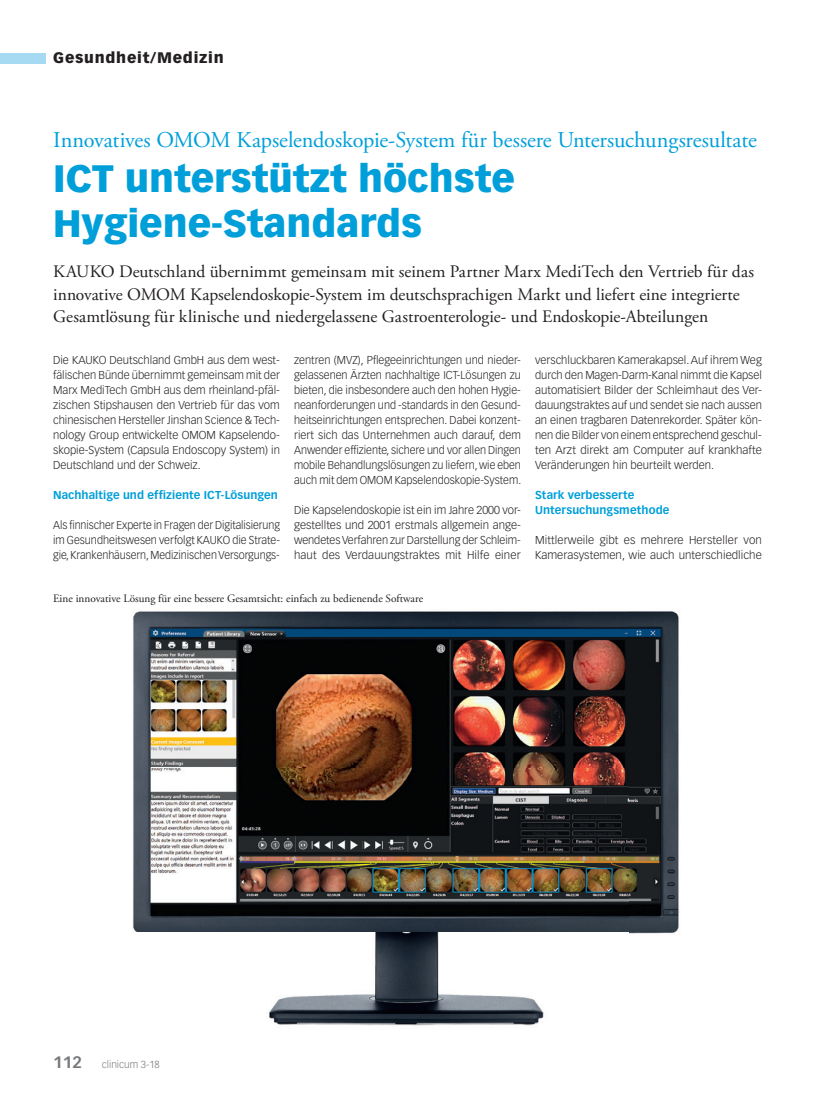
<style>
.page{position:relative;width:815px;height:1099px;background:#fff}
.page>*{position:absolute;margin:0;border:0;box-sizing:border-box;transform-origin:0 0}
.t1{font:900 37.5px/45px "Vectora LT Std";color:#009fda}
.t2{font:22.5px "Adobe Garamond Pro";letter-spacing:-.005em;color:#009fda}
.t3{font:17.5px/22.5px "Adobe Garamond Pro";color:#231f20}
.t4{font:900 15px "Vectora LT Std";letter-spacing:.05em;color:#231f20}
.t5{font:300 11.25px/15px "Vectora LT Std";color:#231f20;text-align:justify}
.t6{font:300 11.25px/15px "Vectora LT Std";color:#231f20;text-align:justify;scale:.95 1}
.t7{font:11.25px "Adobe Garamond Pro";color:#231f20}
.t8{font:700 11.25px/15px "Vectora LT Std";letter-spacing:.005em;color:#009fda}
.t9{font:300 10px "Vectora LT Std";color:#76787b}
.s1{font-weight:700;font-size:16.25px}
</style>
<div class="page">
<div style="left:0;top:53px;width:45px;height:10px;background:#a5daf2"></div>
<img style="left:133px;top:611px;width:546px;height:415px">
<h3 class="t4" style="left:53px;top:49px;width:172px">Gesundheit/Medizin</h3>
<h2 class="t2" style="left:53px;top:126px;width:705px">Innovatives OMOM Kapselendoskopie-System für bessere Untersuchungsresultate</h2>
<h1 class="t1" style="left:53px;top:155px;width:463px">ICT unterstützt höchste<br>Hygiene-Standards</h1>
<p class="t3" style="left:53px;top:261px;width:702px">KAUKO Deutschland übernimmt gemeinsam mit seinem Partner Marx MediTech den Vertrieb für das innovative OMOM Kapselendoskopie-System im deutschsprachigen Markt und liefert eine integrierte<br>Gesamtlösung für klinische und niedergelassene Gastroenterologie- und Endoskopie-Abteilungen</p>
<p class="t5" style="left:53px;top:353px;width:228px">Die KAUKO Deutschland GmbH aus dem west&shy;fälischen Bünde übernimmt gemeinsam mit der Marx MediTech GmbH aus dem rheinland-pfäl&shy;zischen Stipshausen den Vertrieb für das vom chinesischen Hersteller Jinshan Science &amp; Tech&shy;nology Group entwickelte OMOM Kapselendo&shy;skopie-System (Capsula Endoscopy System) in Deutschland und der Schweiz.</p>
<p class="t8" style="left:53px;top:488px;width:226px">Nachhaltige und effiziente ICT-Lösungen</p>
<p class="t6" style="left:53px;top:518px;width:240px">Als finnischer Experte in Fragen der Digitalisierung im Gesundheitswesen verfolgt KAUKO die Strate&shy;gie, Krankenhäusern, Medizinischen Versorgungs-</p>
<p class="t5" style="left:294px;top:353px;width:229px">zentren (MVZ), Pflegeeinrichtungen und nieder&shy;gelassenen Ärzten nachhaltige ICT-Lösungen zu bieten, die insbesondere auch den hohen Hygie&shy;neanforderungen und -standards in den Gesund&shy;heitseinrichtungen entsprechen. Dabei konzent&shy;riert sich das Unternehmen auch darauf, dem Anwender effiziente, sichere und vor allen Dingen mobile Behandlungslösungen zu liefern, wie eben auch mit dem OMOM Kapselendo skopie-System.</p>
<p class="t5" style="left:294px;top:503px;width:228px">Die Kapselendoskopie ist ein im Jahre 2000 vor&shy;gestelltes und 2001 erstmals allgemein ange&shy;wendetes Verfahren zur Darstellung der Schleim&shy;haut des Verdauungstraktes mit Hilfe einer</p>
<p class="t5" style="left:535px;top:353px;width:228px">verschluckbaren Kamerakapsel. Auf ihrem Weg durch den Magen-Darm-Kanal nimmt die Kapsel automatisiert Bilder der Schleimhaut des Ver&shy;dauungstraktes auf und sendet sie nach aussen an einen tragbaren Datenrekorder. Später kön&shy;nen die Bilder von einem entsprechend geschul&shy;ten Arzt direkt am Computer auf krankhafte Veränderungen hin beurteilt werden.</p>
<p class="t8" style="left:535px;top:488px;width:136px">Stark verbesserte<br>Untersuchungsmethode</p>
<p class="t5" style="left:535px;top:533px;width:228px">Mittlerweile gibt es mehrere Hersteller von<br>Kamerasystemen, wie auch unterschiedliche</p>
<p class="t7" style="left:53px;top:591px;width:372px">Eine innovative Lösung für eine bessere Gesamtsicht: einfach zu bedienende Software</p>
<p class="t9" style="left:53px;top:1058px;width:108px"><span class="s1">112</span> clinicum 3-18</p>
</div>
